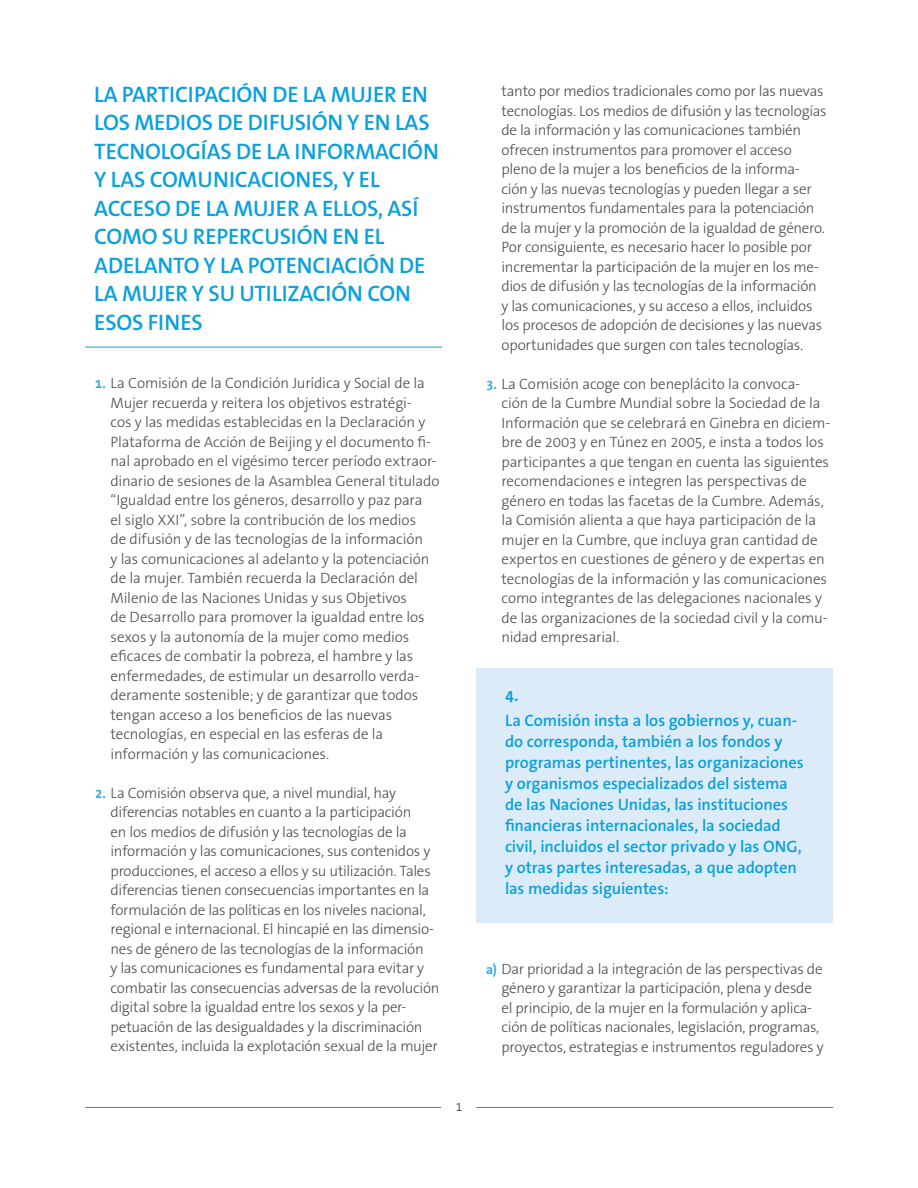
<style>
.page{position:relative;width:918px;height:1188px;background:#fff}
.page>*{position:absolute;margin:0;border:0;box-sizing:border-box;transform-origin:0 0}
.t1{font:600 22.5px/28.5px "The Sans B W6";letter-spacing:-.005em;color:#0ca0dc}
.t2{font:600 16.5px/21px "The Sans B W6";letter-spacing:-.005em;color:#0ca0dc}
.t3{font:700 16.5px "The Sans B W7";color:#0ca0dc}
.t4{font:300 15px/19.5px "The Sans B W3";letter-spacing:-.015em;color:#4b4c4d}
.t5{font:300 12px "The Sans B W3";color:#231f20}
.s1{font-family:"The Sans B W7";font-weight:700;font-size:13.5px;color:#30aae1}
</style>
<div class="page">
<hr style="left:85px;top:1107px;width:748px;height:1px;background:#0ca0dc">
<div style="left:442px;top:1102px;width:34px;height:24px;background:#fff"></div>
<hr style="left:85px;top:347px;width:357px;height:1px;background:#0ca0dc">
<div style="left:476px;top:668px;width:357px;height:255px;background:#dbecf8"></div>
<p class="t1" style="left:94px;top:80px;width:346px">la participación de la mujer en los medios de difusión y en las tecnologías de la información y las comunicaciones, y el acceso de la mujer a ellos, así como su repercusión en el adelanto y la potenciación de la mujer y su utilización con esos fines</p>
<p class="t4" style="left:111px;top:373px;width:330px;text-indent:-16px"><span class="s1">1.</span> La Comisión de la Condición Jurídica y Social de la Mujer recuerda y reitera los objetivos estratégi-<br>cos y las medidas establecidas en la Declaración y Plataforma de Acción de Beijing y el documento fi&shy;nal aprobado en el vigésimo tercer período extraor&shy;dinario de sesiones de la Asamblea General titulado “Igualdad entre los géneros, desarrollo y paz para<br>el siglo XXI”, sobre la contribución de los medios<br>de difusión y de las tecnologías de la información<br>y las comunicaciones al adelanto y la potenciación de la mujer. También recuerda la Declaración del Milenio de las Naciones Unidas y sus Objetivos<br>de Desarrollo para promover la igualdad entre los sexos y la autonomía de la mujer como medios eficaces de combatir la pobreza, el hambre y las enfermedades, de estimular un desarrollo verda&shy;deramente sostenible; y de garantizar que todos tengan acceso a los beneficios de las nuevas tecnologías, en especial en las esferas de la información y las comunicaciones.</p>
<p class="t4" style="left:111px;top:783px;width:331px;text-indent:-15px"><span class="s1">2.</span> La Comisión observa que, a nivel mundial, hay diferencias notables en cuanto a la participación<br>en los medios de difusión y las tecnologías de la información y las comunicaciones, sus contenidos y producciones, el acceso a ellos y su utilización. Tales diferencias tienen consecuencias importantes en la formulación de las políticas en los niveles nacional, regional e internacional. El hincapié en las dimensio&shy;nes de género de las tecnologías de la información<br>y las comunicaciones es fundamental para evitar y combatir las consecuencias adversas de la revolución digital sobre la igualdad entre los sexos y la per&shy;petuación de las desigualdades y la discriminación existentes, incluida la explotación sexual de la mujer</p>
<p class="t5" style="left:456px;top:1099px;width:8px">1</p>
<p class="t4" style="left:502px;top:81px;width:327px">tanto por medios tradicionales como por las nuevas tecnologías. Los medios de difusión y las tecnologías de la información y las comunicaciones también ofrecen instrumentos para promover el acceso pleno de la mujer a los beneficios de la informa&shy;ción y las nuevas tecnologías y pueden llegar a ser instrumentos fundamentales para la potenciación de la mujer y la promoción de la igualdad de género.<br>Por consiguiente, es necesario hacer lo posible por incrementar la participación de la mujer en los me&shy;dios de difusión y las tecnologías de la información y las comunicaciones, y su acceso a ellos, incluidos los procesos de adopción de decisiones y las nuevas oportunidades que surgen con tales tecnologías.</p>
<p class="t4" style="left:502px;top:374px;width:330px;text-indent:-15px"><span class="s1">3.</span> La Comisión acoge con beneplácito la convoca&shy;ción de la Cumbre Mundial sobre la Sociedad de la Información que se celebrará en Ginebra en diciem&shy;bre de 2003 y en Túnez en 2005, e insta a todos los participantes a que tengan en cuenta las siguientes recomendaciones e integren las perspectivas de género en todas las facetas de la Cumbre. Además, la Comisión alienta a que haya participación de la mujer en la Cumbre, que incluya gran cantidad de expertos en cuestiones de género y de expertas en tecnologías de la información y las comunicaciones como integrantes de las delegaciones nacionales y de las organizaciones de la sociedad civil y la comu&shy;nidad empresarial.</p>
<p class="t3" style="left:505px;top:684px;width:15px">4.</p>
<p class="t2" style="left:505px;top:710px;width:300px">La Comisión insta a los gobiernos y, cuan&shy;do corresponda, también a los fondos y programas pertinentes, las organizaciones y organismos especializados del sistema de las Naciones Unidas, las instituciones financieras internacionales, la sociedad civil, incluidos el sector privado y las ONG</p>
<p class="t2" style="left:798px;top:836px;width:5px">,</p>
<p class="t2" style="left:505px;top:857px;width:293px">y otras partes interesadas, a que adopten las medidas siguientes:</p>
<p class="t4" style="left:502px;top:959px;width:324px;text-indent:-15px"><span class="s1">a)</span> Dar prioridad a la integración de las perspectivas de género y garantizar la participación, plena y desde el principio, de la mujer en la formulación y aplica&shy;ción de políticas nacionales, legislación, programas, proyectos, estrategias e instrumentos reguladores y</p>
</div>
